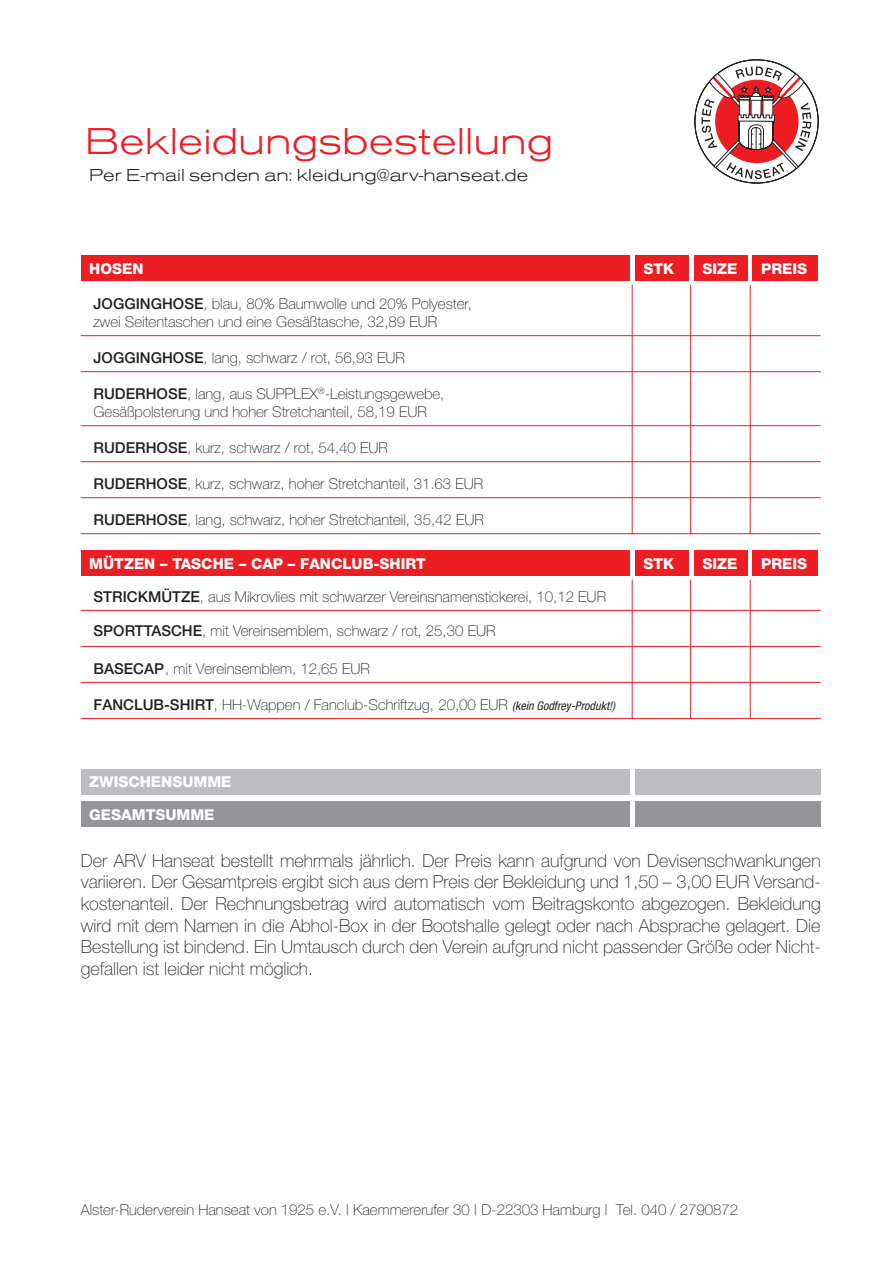
<style>
.page{position:relative;width:893px;height:1263px;background:#fff}
.page>*{position:absolute;margin:0;border:0;box-sizing:border-box;transform-origin:0 0}
.t1{font:39px "LE Akzidenz";color:#ee1d23}
.t2{font:100 18px/21.6px "Helvetica Neue";color:#231f20;text-align:justify}
.t3{font:18px "LE Akzidenz";color:#231f20}
.t4{font:100 15px/18px "Helvetica Neue";color:#231f20}
.t5{font:800 15px "Helvetica Neue";color:#fff}
.s1{font-weight:500}
.s2{font-weight:400;font-style:italic;font-stretch:condensed;font-size:12px}
</style>
<div class="page">
<svg style="left:695px;top:60px;width:123px;height:123px"></svg>
<svg style="left:701px;top:66px;width:110px;height:312px"></svg>
<div style="left:81px;top:255px;width:548px;height:26px;background:#ee1d23"></div>
<div style="left:635px;top:255px;width:54px;height:26px;background:#ee1d23"></div>
<div style="left:694px;top:255px;width:54px;height:26px;background:#ee1d23"></div>
<div style="left:753px;top:255px;width:65px;height:26px;background:#ee1d23"></div>
<hr style="left:81px;top:335px;width:740px;height:1px;background:#ee1d23">
<hr style="left:81px;top:371px;width:740px;height:1px;background:#ee1d23">
<hr style="left:81px;top:425px;width:740px;height:1px;background:#ee1d23">
<hr style="left:81px;top:461px;width:740px;height:1px;background:#ee1d23">
<hr style="left:81px;top:497px;width:740px;height:1px;background:#ee1d23">
<hr style="left:81px;top:533px;width:740px;height:1px;background:#ee1d23">
<hr style="left:81px;top:610px;width:740px;height:1px;background:#ee1d23">
<hr style="left:81px;top:682px;width:740px;height:1px;background:#ee1d23">
<hr style="left:81px;top:718px;width:740px;height:1px;background:#ee1d23">
<hr style="left:81px;top:646px;width:740px;height:1px;background:#ee1d23">
<hr style="left:632px;top:285px;width:1px;height:249px;background:#ee1d23">
<hr style="left:690px;top:285px;width:1px;height:249px;background:#ee1d23">
<hr style="left:750px;top:285px;width:1px;height:249px;background:#ee1d23">
<div style="left:81px;top:550px;width:548px;height:26px;background:#ee1d23"></div>
<div style="left:635px;top:550px;width:54px;height:26px;background:#ee1d23"></div>
<div style="left:694px;top:550px;width:54px;height:26px;background:#ee1d23"></div>
<div style="left:753px;top:550px;width:65px;height:26px;background:#ee1d23"></div>
<hr style="left:632px;top:580px;width:1px;height:138px;background:#ee1d23">
<hr style="left:690px;top:580px;width:1px;height:139px;background:#ee1d23">
<hr style="left:750px;top:580px;width:1px;height:138px;background:#ee1d23">
<div style="left:635px;top:801px;width:186px;height:26px;background:#939598"></div>
<div style="left:81px;top:801px;width:548px;height:26px;background:#939598"></div>
<div style="left:635px;top:769px;width:186px;height:26px;background:#bcbdc0"></div>
<div style="left:81px;top:769px;width:548px;height:26px;background:#bcbdc0"></div>
<h1 class="t1" style="left:85px;top:115px;width:470px">Bekleidungsbestellung</h1>
<p class="t3" style="left:89px;top:163px;width:441px">Per E-mail senden an: kleidung@arv-hanseat.de</p>
<p class="t5" style="left:89px;top:260px;width:56px">HOSEN</p>
<p class="t5" style="left:643px;top:260px;width:32px">STK</p>
<p class="t5" style="left:702px;top:260px;width:37px">SIZE</p>
<p class="t5" style="left:761px;top:260px;width:48px">PREIS</p>
<p class="t4" style="left:94px;top:295px;width:380px"><span class="s1">JOGGINGHOSE</span>, blau, 80% Baumwolle und 20% Polyester, zwei Seitentaschen und eine Gesäßtasche, 32,89 EUR</p>
<p class="t4" style="left:94px;top:349px;width:313px"><span class="s1">JOGGINGHOSE</span>, lang, schwarz / rot, 56,93 EUR</p>
<p class="t4" style="left:94px;top:385px;width:352px"><span class="s1">RUDERHOSE</span>, lang, aus SUPPLEX<sup>®</sup>-Leistungsgewebe,<br>Gesäßpolsterung und hoher Stretchanteil, 58,19 EUR</p>
<p class="t4" style="left:94px;top:439px;width:296px"><span class="s1">RUDERHOSE</span>, kurz, schwarz / rot, 54,40 EUR</p>
<p class="t4" style="left:94px;top:475px;width:391px"><span class="s1">RUDERHOSE</span>, kurz, schwarz, hoher Stretchanteil, 31.63 EUR</p>
<p class="t4" style="left:94px;top:511px;width:392px"><span class="s1">RUDERHOSE</span>, lang, schwarz, hoher Stretchanteil, 35,42 EUR</p>
<p class="t5" style="left:89px;top:555px;width:338px">MÜTZEN – TASCHE – CAP – FANCLUB-SHIRT</p>
<p class="t5" style="left:643px;top:555px;width:32px">STK</p>
<p class="t5" style="left:702px;top:555px;width:37px">SIZE</p>
<p class="t5" style="left:761px;top:555px;width:48px">PREIS</p>
<p class="t4" style="left:94px;top:587px;width:514px"><span class="s1">STRICKMÜTZE</span>, aus Mikrovlies mit schwarzer Vereinsnamenstickerei, 10,12 EUR</p>
<p class="t4" style="left:94px;top:622px;width:404px"><span class="s1">SPORTTASCHE</span>, mit Vereinsemblem, schwarz / rot, 25,30 EUR</p>
<p class="t4" style="left:94px;top:659px;width:278px"><span class="s1">BASECAP</span>, mit Vereinsemblem, 12,65 EUR</p>
<p class="t4" style="left:94px;top:695px;width:523px"><span class="s1">FANCLUB-SHIRT</span>, HH-Wappen / Fanclub-Schriftzug, 20,00 EUR <span class="s2">(kein Godfrey-Produkt!)</span></p>
<p class="t5" style="left:89px;top:773px;width:144px">ZWISCHENSUMME</p>
<p class="t5" style="left:89px;top:805px;width:127px">GESAMTSUMME</p>
<p class="t2" style="left:81px;top:849px;width:742px">Der ARV Hanseat bestellt mehrmals jährlich. Der Preis kann aufgrund von Devisenschwankungen variieren. Der Gesamtpreis ergibt sich aus dem Preis der Bekleidung und 1,50 – 3,00 EUR Versand&shy;kostenanteil. Der Rechnungsbetrag wird automatisch vom Beitragskonto abgezogen. Bekleidung wird mit dem Namen in die Abhol-Box in der Bootshalle gelegt oder nach Absprache gelagert. Die Bestellung ist bindend. Ein Umtausch durch den Verein aufgrund nicht passender Größe oder Nicht&shy;gefallen ist leider nicht möglich.</p>
<p class="t4" style="left:81px;top:1201px;width:659px">Alster-Ruderverein Hanseat von 1925 e.V. | Kaemmererufer 30 | D-22303 Hamburg | Tel. 040 / 2790872</p>
</div>
